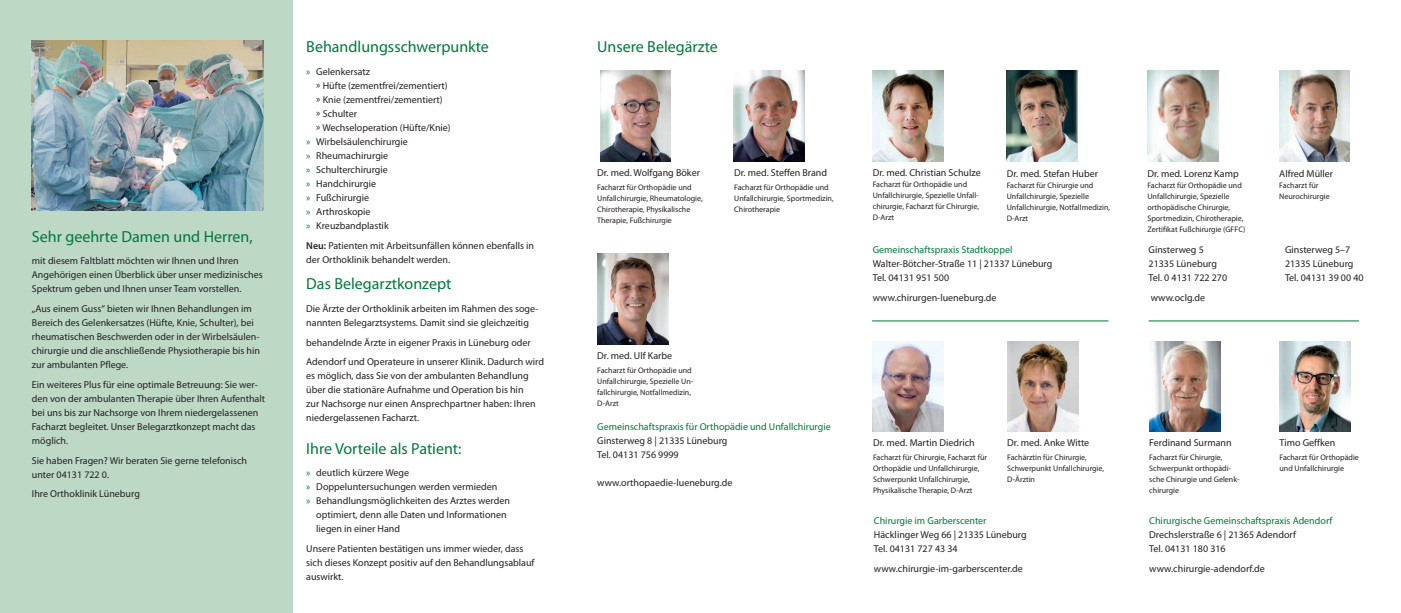
<style>
.page{position:relative;width:1401px;height:613px;background:#fff}
.page>*{position:absolute;margin:0;border:0;box-sizing:border-box;transform-origin:0 0}
.t1{font:16px "Myriad Pro";color:#00783a}
.t2{font:10px/14px "Myriad Pro";color:#231f20}
.t3{font:10px "Myriad Pro";color:#00783a}
.t4{font:8px/11px "Myriad Pro";color:#231f20}
.s1{color:#00783a}
.s2{font-weight:600}
</style>
<div class="page">
<div style="left:0;top:0;width:292px;height:612px;background:#bed8c6"></div>
<img style="left:600px;top:71px;width:71px;height:91px">
<img style="left:733px;top:71px;width:71px;height:91px">
<img style="left:597px;top:254px;width:71px;height:90px">
<img style="left:872px;top:341px;width:71px;height:90px">
<img style="left:1007px;top:341px;width:71px;height:90px">
<img style="left:872px;top:71px;width:71px;height:91px">
<img style="left:1006px;top:71px;width:71px;height:91px">
<img style="left:1147px;top:71px;width:71px;height:91px">
<img style="left:1149px;top:341px;width:71px;height:90px">
<hr style="left:872px;top:320px;width:236px;height:1px;background:#00783a">
<hr style="left:1148px;top:320px;width:211px;height:1px;background:#00783a">
<img style="left:1279px;top:341px;width:71px;height:90px">
<img style="left:31px;top:40px;width:233px;height:170px">
<img style="left:1279px;top:71px;width:70px;height:91px">
<h1 class="t1" style="left:32px;top:226px;width:222px">Sehr geehrte Damen und Herren,</h1>
<p class="t2" style="left:32px;top:254px;width:232px">mit diesem Faltblatt möchten wir Ihnen und Ihren<br>Angehörigen einen Überblick über unser medizinisches<br>Spektrum geben und Ihnen unser Team vorstellen.</p>
<p class="t2" style="left:32px;top:301px;width:229px">„Aus einem Guss“ bieten wir Ihnen Behandlungen im Bereich des Gelenkersatzes (Hüfte, Knie, Schulter), bei rheumatischen Beschwerden oder in der Wirbelsäulen&shy;chirurgie und die anschließende Physiotherapie bis hin zur ambulanten Pflege.</p>
<p class="t2" style="left:32px;top:377px;width:235px">Ein weiteres Plus für eine optimale Betreuung: Sie wer&shy;den von der ambulanten Therapie über Ihren Aufenthalt bei uns bis zur Nachsorge von Ihrem niedergelassenen Facharzt begleitet. Unser Belegarztkonzept macht das möglich.</p>
<p class="t2" style="left:32px;top:453px;width:217px">Sie haben Fragen? Wir beraten Sie gerne telefonisch unter 04131 722 0.</p>
<p class="t2" style="left:32px;top:486px;width:109px">Ihre Orthoklinik Lüneburg</p>
<h1 class="t1" style="left:306px;top:37px;width:184px">Behandlungsschwerpunkte</h1>
<p class="t2" style="left:306px;top:64px;width:65px"><span class="s1">»</span> Gelenkersatz</p>
<p class="t2" style="left:316px;top:78px;width:133px">» Hüfte (zementfrei/zementiert)</p>
<p class="t2" style="left:316px;top:92px;width:128px">» Knie (zementfrei/zementiert)</p>
<p class="t2" style="left:316px;top:106px;width:42px">» Schulter</p>
<p class="t2" style="left:316px;top:120px;width:136px">» Wechseloperation (Hüfte/Knie)</p>
<p class="t2" style="left:306px;top:134px;width:103px"><span class="s1">»</span> Wirbelsäulenchirurgie</p>
<p class="t2" style="left:306px;top:148px;width:83px"><span class="s1">»</span> Rheumachirurgie</p>
<p class="t2" style="left:306px;top:162px;width:83px"><span class="s1">»</span> Schulterchirurgie</p>
<p class="t2" style="left:306px;top:176px;width:71px"><span class="s1">»</span> Handchirurgie</p>
<p class="t2" style="left:306px;top:190px;width:64px"><span class="s1">»</span> Fußchirurgie</p>
<p class="t2" style="left:306px;top:204px;width:66px"><span class="s1">»</span> Arthroskopie</p>
<p class="t2" style="left:306px;top:218px;width:84px"><span class="s1">»</span> Kreuzbandplastik</p>
<p class="t2" style="left:306px;top:238px;width:229px"><span class="s2">Neu:</span> Patienten mit Arbeitsunfällen können ebenfalls in der Orthoklinik behandelt werden.</p>
<h1 class="t1" style="left:306px;top:274px;width:147px">Das Belegarztkonzept</h1>
<p class="t2" style="left:306px;top:301px;width:234px">Die Ärzte der Orthoklinik arbeiten im Rahmen des soge&shy;nannten Belegarztsystems. Damit sind sie gleichzeitig</p>
<p class="t2" style="left:306px;top:332px;width:239px;line-height:19.7px">behandelnde Ärzte in eigener Praxis in Lüneburg oder<br>Adendorf und Operateure in unserer Klinik. Dadurch wird</p>
<p class="t2" style="left:306px;top:368px;width:231px">es möglich, dass Sie von der ambulanten Behandlung über die stationäre Aufnahme und Operation bis hin zur Nachsorge nur einen Ansprechpartner haben: Ihren niedergelassenen Facharzt.</p>
<h1 class="t1" style="left:306px;top:438px;width:157px">Ihre Vorteile als Patient:</h1>
<p class="t2" style="left:306px;top:465px;width:104px"><span class="s1">»</span> deutlich kürzere Wege</p>
<p class="t2" style="left:306px;top:479px;width:192px"><span class="s1">»</span> Doppeluntersuchungen werden vermieden</p>
<p class="t2" style="left:306px;top:493px;width:205px"><span class="s1">»</span> Behandlungsmöglichkeiten des Arztes werden</p>
<p class="t2" style="left:316px;top:507px;width:192px">optimiert, denn alle Daten und Informationen</p>
<p class="t2" style="left:316px;top:521px;width:85px">liegen in einer Hand</p>
<p class="t2" style="left:306px;top:541px;width:230px">Unsere Patienten bestätigen uns immer wieder, dass sich dieses Konzept positiv auf den Behandlungsablauf auswirkt.</p>
<h1 class="t1" style="left:597px;top:37px;width:122px">Unsere Belegärzte</h1>
<p class="t2" style="left:597px;top:166px;width:104px">Dr. med. Wolfgang Böker</p>
<p class="t4" style="left:597px;top:182px;width:107px">Facharzt für Orthopädie und<br>Unfallchirurgie, Rheumatologie,<br>Chirotherapie, Physikalische<br>Therapie, Fußchirurgie</p>
<p class="t2" style="left:734px;top:166px;width:94px">Dr. med. Steffen Brand</p>
<p class="t4" style="left:734px;top:182px;width:101px">Facharzt für Orthopädie und<br>Unfallchirurgie, Sportmedizin,<br>Chirotherapie</p>
<p class="t2" style="left:597px;top:348px;width:76px">Dr. med. Ulf Karbe</p>
<p class="t4" style="left:597px;top:365px;width:97px">Facharzt für Orthopädie und<br>Unfallchirurgie, Spezielle Un&shy;fallchirurgie, Notfallmedizin,<br>D-Arzt</p>
<p class="t3" style="left:597px;top:419px;width:235px">Gemeinschaftspraxis für Orthopädie und Unfallchirurgie</p>
<p class="t2" style="left:597px;top:433px;width:132px">Ginsterweg 8 | 21335 Lüneburg<br>Tel. 04131 756 9999</p>
<p class="t2" style="left:597px;top:475px;width:137px">www.orthopaedie-lueneburg.de</p>
<p class="t2" style="left:872px;top:166px;width:109px">Dr. med. Christian Schulze</p>
<p class="t4" style="left:872px;top:179px;width:108px">Facharzt für Orthopädie und<br>Unfallchirurgie, Spezielle Unfall&shy;chirurgie, Facharzt für Chirurgie,<br>D-Arzt</p>
<p class="t3" style="left:872px;top:243px;width:141px">Gemeinschaftspraxis Stadtkoppel</p>
<p class="t2" style="left:872px;top:256px;width:181px">Walter-Bötcher-Straße 11 | 21337 Lüneburg<br>Tel. 04131 951 500</p>
<p class="t2" style="left:872px;top:290px;width:125px">www.chirurgen-lueneburg.de</p>
<p class="t2" style="left:1006px;top:166px;width:93px">Dr. med. Stefan Huber</p>
<p class="t4" style="left:1006px;top:179px;width:105px">Facharzt für Chirurgie und<br>Unfallchirurgie, Spezielle<br>Unfallchirurgie, Notfallmedizin,<br>D-Arzt</p>
<p class="t2" style="left:1147px;top:166px;width:93px">Dr. med. Lorenz Kamp</p>
<p class="t4" style="left:1147px;top:179px;width:99px">Facharzt für Orthopädie und<br>Unfallchirurgie, Spezielle orthopädische Chirurgie,<br>Sportmedizin, Chirotherapie,<br>Zertifikat Fußchirurgie (GFFC)</p>
<p class="t2" style="left:1148px;top:242px;width:80px">Ginsterweg 5<br>21335 Lüneburg<br>Tel. 0 4131 722 270</p>
<p class="t2" style="left:1150px;top:290px;width:56px">www.oclg.de</p>
<p class="t2" style="left:1279px;top:166px;width:55px">Alfred Müller</p>
<p class="t4" style="left:1279px;top:179px;width:52px">Facharzt für<br>Neurochirurgie</p>
<p class="t2" style="left:1284px;top:242px;width:80px">Ginsterweg 5–7<br>21335 Lüneburg<br>Tel. 04131 39 00 40</p>
<p class="t2" style="left:873px;top:435px;width:103px">Dr. med. Martin Diedrich</p>
<p class="t4" style="left:873px;top:451px;width:115px">Facharzt für Chirurgie, Facharzt für Orthopädie und Unfallchirurgie, Schwerpunkt Unfallchirurgie, Physikalische Therapie, D-Arzt</p>
<p class="t2" style="left:1007px;top:435px;width:83px">Dr. med. Anke Witte</p>
<p class="t4" style="left:1007px;top:451px;width:98px">Fachärztin für Chirurgie,<br>Schwerpunkt Unfallchirurgie,<br>D-Ärztin</p>
<p class="t3" style="left:874px;top:514px;width:114px">Chirurgie im Garberscenter</p>
<p class="t2" style="left:874px;top:527px;width:154px">Häcklinger Weg 66 | 21335 Lüneburg<br>Tel. 04131 727 43 34</p>
<p class="t2" style="left:874px;top:561px;width:150px">www.chirurgie-im-garberscenter.de</p>
<p class="t2" style="left:1279px;top:435px;width:57px">Timo Geffken</p>
<p class="t4" style="left:1279px;top:451px;width:81px">Facharzt für Orthopädie und Unfallchirurgie</p>
<p class="t2" style="left:1149px;top:435px;width:84px">Ferdinand Surmann</p>
<p class="t4" style="left:1149px;top:451px;width:92px">Facharzt für Chirurgie,<br>Schwerpunkt orthopädi&shy;sche Chirurgie und Gelenk&shy;chirurgie</p>
<p class="t3" style="left:1149px;top:514px;width:185px">Chirurgische Gemeinschaftspraxis Adendorf</p>
<p class="t2" style="left:1149px;top:527px;width:148px">Drechslerstraße 6 | 21365 Adendorf<br>Tel. 04131 180 316</p>
<p class="t2" style="left:1149px;top:561px;width:117px">www.chirurgie-adendorf.de</p>
</div>
